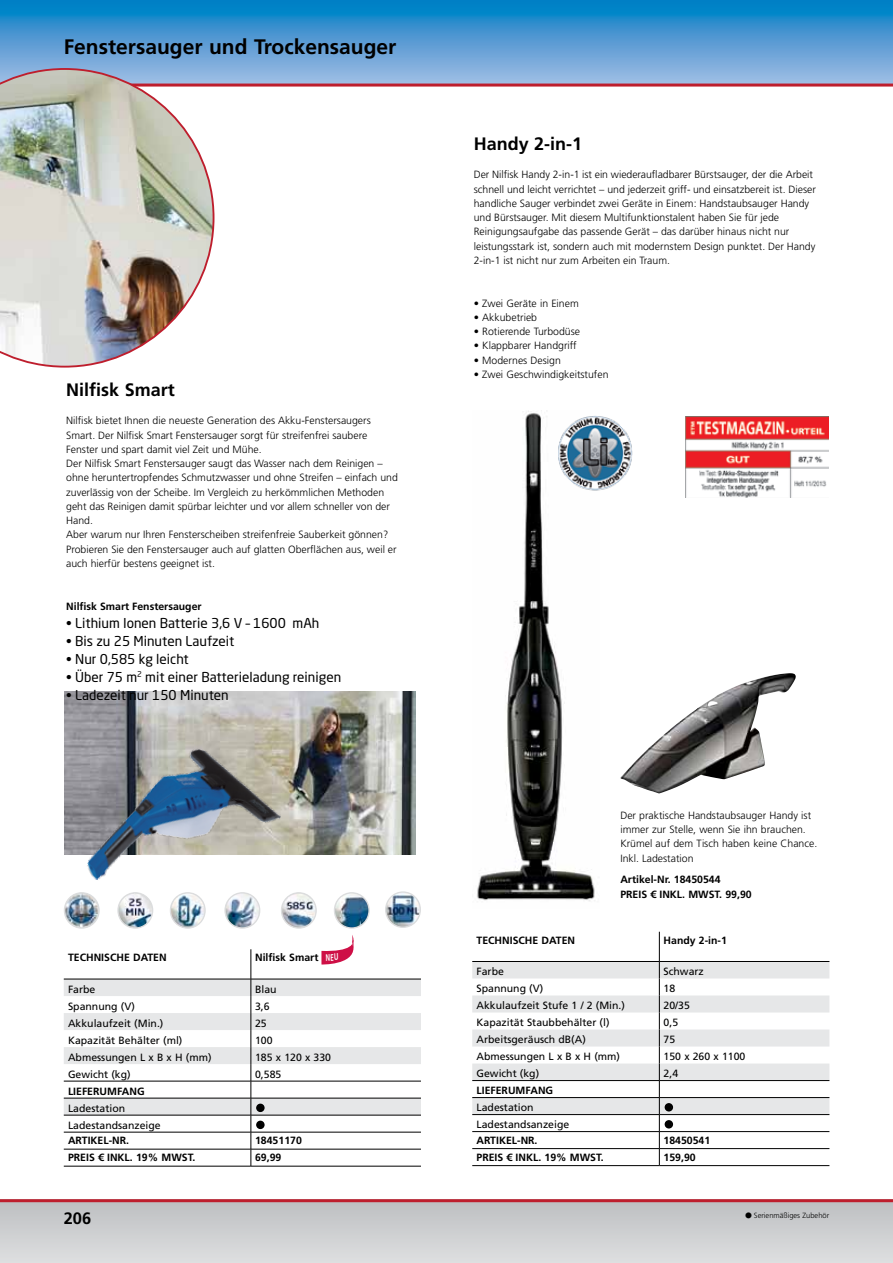
<style>
.page{position:relative;width:893px;height:1263px;background:#fff}
.page>*{position:absolute;margin:0;border:0;box-sizing:border-box;transform-origin:0 0}
.t1{font:700 21px "Frutiger LT Std";color:#000}
.t2{font:700 18px "Frutiger LT Std";color:#000}
.t3{font:700 16.5px "Frutiger LT Std";color:#000}
.t4{font:13.5px "Neo Sans Std";color:#000}
.t5{font:300 10.5px/14.2px "Frutiger LT Std";color:#000}
.t6{font:10.5px "Frutiger LT Std";color:#000}
.t7{font:700 10.5px/14.2px "Frutiger LT Std";color:#000}
.t8{font:10.5px "European Pi Std 1";color:#000}
.t9{font:300 7.5px "Frutiger LT Std";color:#000}
</style>
<div class="page">
<svg style="left:0;top:0;width:893px;height:84px;background:#4e9ad2"></svg>
<hr style="left:0;top:84px;width:893px;height:3px;background:#be1e2d">
<svg style="left:0;top:1202px;width:893px;height:61px;background:#cdced0"></svg>
<hr style="left:0;top:1199px;width:893px;height:3px;background:#be1e2d">
<img style="left:0;top:68px;width:214px;height:300px">
<img style="left:477px;top:410px;width:118px;height:491px">
<img style="left:558px;top:413px;width:75px;height:83px">
<img style="left:620px;top:673px;width:176px;height:121px">
<img style="left:65px;top:691px;width:350px;height:164px">
<img style="left:84px;top:727px;width:209px;height:199px">
<hr style="left:472px;top:1165px;width:187px;height:1px;background:#000">
<svg style="left:472px;top:932px;width:357px;height:233px"></svg>
<hr style="left:659px;top:1148px;width:170px;height:1px;background:#000">
<hr style="left:659px;top:1165px;width:170px;height:1px;background:#000">
<div style="left:665px;top:1103px;width:8px;height:8px;border:2px solid #000;border-radius:50%"></div>
<div style="left:665px;top:1120px;width:8px;height:8px;border:2px solid #000;border-radius:50%"></div>
<img style="left:685px;top:416px;width:143px;height:82px">
<svg style="left:64px;top:949px;width:357px;height:30px"></svg>
<hr style="left:251px;top:949px;width:1px;height:30px;background:#000">
<hr style="left:64px;top:1166px;width:187px;height:1px;background:#000">
<svg style="left:64px;top:979px;width:357px;height:187px"></svg>
<hr style="left:251px;top:1149px;width:170px;height:1px;background:#000">
<hr style="left:251px;top:1166px;width:170px;height:1px;background:#000">
<div style="left:256px;top:1103px;width:9px;height:9px;border:2px solid #000;border-radius:50%"></div>
<div style="left:256px;top:1121px;width:9px;height:8px;border:2px solid #000;border-radius:50%"></div>
<img style="left:118px;top:893px;width:35px;height:35px;border-radius:17px">
<div style="left:117px;top:892px;width:36px;height:37px;border:1px solid #dcddde;border-radius:50%"></div>
<img style="left:170px;top:893px;width:35px;height:35px;border-radius:17px">
<div style="left:170px;top:892px;width:36px;height:37px;border:1px solid #dcddde;border-radius:50%"></div>
<img style="left:334px;top:893px;width:35px;height:35px;border-radius:17px">
<div style="left:334px;top:892px;width:36px;height:37px;border:1px solid #dcddde;border-radius:50%"></div>
<img style="left:225px;top:893px;width:35px;height:35px;border-radius:17px">
<div style="left:224px;top:892px;width:36px;height:37px;border:1px solid #dcddde;border-radius:50%"></div>
<img style="left:386px;top:892px;width:34px;height:35px;border-radius:17px">
<div style="left:385px;top:891px;width:36px;height:37px;border:1px solid #dcddde;border-radius:50%"></div>
<img style="left:64px;top:893px;width:35px;height:35px;border-radius:17px">
<div style="left:64px;top:892px;width:36px;height:37px;border:1px solid #dcddde;border-radius:50%"></div>
<img style="left:282px;top:893px;width:34px;height:35px;border-radius:17px">
<div style="left:281px;top:892px;width:36px;height:37px;border:1px solid #dcddde;border-radius:50%"></div>
<svg style="left:321px;top:935px;width:33px;height:30px"></svg>
<h1 class="t1" style="left:64px;top:34px;width:334px">Fenstersauger und Trockensauger</h1>
<h2 class="t2" style="left:66px;top:379px;width:110px">Nilfisk Smart</h2>
<p class="t5" style="left:66px;top:414px;width:333px">Nilfisk bietet Ihnen die neueste Generation des Akku-Fenstersaugers Smart. Der Nilfisk Smart Fenstersauger sorgt für streifenfrei saubere Fenster und spart damit viel Zeit und Mühe.<br>Der Nilfisk Smart Fenstersauger saugt das Wasser nach dem Reinigen – ohne heruntertropfendes Schmutzwasser und ohne Streifen – einfach und zuverlässig von der Scheibe. Im Vergleich zu herkömmlichen Methoden geht das Reinigen damit spürbar leichter und vor allem schneller von der Hand.<br>Aber warum nur Ihren Fensterscheiben streifenfreie Sauberkeit gönnen?<br>Probieren Sie den Fenstersauger auch auf glatten Oberflächen aus, weil er auch hierfür bestens geeignet ist.</p>
<p class="t7" style="left:66px;top:599px;width:137px">Nilfisk Smart Fenstersauger</p>
<p class="t4" style="left:66px;top:614px;width:255px">• Lithium Ionen Batterie 3,6 V – 1600 mAh</p>
<p class="t4" style="left:66px;top:632px;width:170px">• Bis zu 25 Minuten Laufzeit</p>
<p class="t4" style="left:66px;top:650px;width:124px">• Nur 0,585 kg leicht</p>
<p class="t4" style="left:66px;top:668px;width:276px">• Über 75 m<sup>2</sup> mit einer Batterieladung reinigen</p>
<p class="t4" style="left:66px;top:686px;width:164px">• Ladezeit nur 150 Minuten</p>
<p class="t7" style="left:68px;top:951px;width:100px">TECHNISCHE DATEN</p>
<p class="t7" style="left:255px;top:951px;width:65px">Nilfisk Smart</p>
<p class="t6" style="left:68px;top:983px;width:29px">Farbe</p>
<p class="t6" style="left:255px;top:983px;width:23px">Blau</p>
<p class="t6" style="left:68px;top:1000px;width:68px">Spannung (V)</p>
<p class="t6" style="left:255px;top:1000px;width:16px">3,6</p>
<p class="t6" style="left:68px;top:1017px;width:97px">Akkulaufzeit (Min.)</p>
<p class="t6" style="left:255px;top:1017px;width:13px">25</p>
<p class="t6" style="left:68px;top:1034px;width:116px">Kapazität Behälter (ml)</p>
<p class="t6" style="left:255px;top:1034px;width:19px">100</p>
<p class="t6" style="left:68px;top:1051px;width:145px">Abmessungen L x B x H (mm)</p>
<p class="t6" style="left:255px;top:1051px;width:77px">185 x 120 x 330</p>
<p class="t6" style="left:68px;top:1068px;width:64px">Gewicht (kg)</p>
<p class="t6" style="left:255px;top:1068px;width:28px">0,585</p>
<p class="t7" style="left:68px;top:1084px;width:78px">LIEFERUMFANG</p>
<p class="t6" style="left:68px;top:1102px;width:59px">Ladestation</p>
<p class="t8" style="left:255px;top:1103px;width:12px">•</p>
<p class="t6" style="left:68px;top:1119px;width:94px">Ladestandsanzeige</p>
<p class="t8" style="left:255px;top:1120px;width:12px">•</p>
<p class="t7" style="left:68px;top:1133px;width:63px">ARTIKEL-NR.</p>
<p class="t7" style="left:255px;top:1133px;width:48px">18451170</p>
<p class="t7" style="left:68px;top:1150px;width:129px">PREIS € INKL. 19% MWST.</p>
<p class="t7" style="left:255px;top:1150px;width:28px">69,99</p>
<h2 class="t2" style="left:474px;top:133px;width:110px">Handy 2-in-1</h2>
<p class="t5" style="left:474px;top:168px;width:344px">Der Nilfisk Handy 2-in-1 ist ein wiederaufladbarer Bürstsauger, der die Arbeit schnell und leicht verrichtet – und jederzeit griff- und einsatzbereit ist. Dieser handliche Sauger verbindet zwei Geräte in Einem: Handstaubsauger Handy und Bürstsauger. Mit diesem Multifunktionstalent haben Sie für jede Reinigungsaufgabe das passende Gerät – das darüber hinaus nicht nur leistungsstark ist, sondern auch mit modernstem Design punktet. Der Handy 2-in-1 ist nicht nur zum Arbeiten ein Traum.</p>
<p class="t5" style="left:474px;top:296px;width:107px">• Zwei Geräte in Einem</p>
<p class="t5" style="left:474px;top:310px;width:65px">• Akkubetrieb</p>
<p class="t5" style="left:474px;top:324px;width:108px">• Rotierende Turbodüse</p>
<p class="t5" style="left:474px;top:339px;width:104px">• Klappbarer Handgriff</p>
<p class="t5" style="left:474px;top:353px;width:89px">• Modernes Design</p>
<p class="t5" style="left:474px;top:367px;width:136px">• Zwei Geschwindigkeitstufen</p>
<p class="t5" style="left:620px;top:808px;width:198px">Der praktische Handstaubsauger Handy ist immer zur Stelle, wenn Sie ihn brauchen.<br>Krümel auf dem Tisch haben keine Chance.<br>Inkl. Ladestation</p>
<p class="t7" style="left:620px;top:873px;width:133px">Artikel-Nr. 18450544<br>PREIS € INKL. MWST. 99,90</p>
<p class="t7" style="left:476px;top:933px;width:100px">TECHNISCHE DATEN</p>
<p class="t7" style="left:664px;top:933px;width:65px">Handy 2-in-1</p>
<p class="t6" style="left:476px;top:965px;width:29px">Farbe</p>
<p class="t6" style="left:664px;top:965px;width:42px">Schwarz</p>
<p class="t6" style="left:476px;top:982px;width:68px">Spannung (V)</p>
<p class="t6" style="left:664px;top:982px;width:13px">18</p>
<p class="t6" style="left:476px;top:999px;width:150px">Akkulaufzeit Stufe 1 / 2 (Min.)</p>
<p class="t6" style="left:664px;top:999px;width:28px">20/35</p>
<p class="t6" style="left:476px;top:1016px;width:135px">Kapazität Staubbehälter (l)</p>
<p class="t6" style="left:664px;top:1016px;width:16px">0,5</p>
<p class="t6" style="left:476px;top:1033px;width:111px">Arbeitsgeräusch dB(A)</p>
<p class="t6" style="left:664px;top:1033px;width:13px">75</p>
<p class="t6" style="left:476px;top:1050px;width:145px">Abmessungen L x B x H (mm)</p>
<p class="t6" style="left:664px;top:1050px;width:83px">150 x 260 x 1100</p>
<p class="t6" style="left:476px;top:1067px;width:64px">Gewicht (kg)</p>
<p class="t6" style="left:664px;top:1067px;width:16px">2,4</p>
<p class="t7" style="left:476px;top:1083px;width:78px">LIEFERUMFANG</p>
<p class="t6" style="left:476px;top:1101px;width:59px">Ladestation</p>
<p class="t8" style="left:664px;top:1103px;width:12px">•</p>
<p class="t6" style="left:476px;top:1118px;width:94px">Ladestandsanzeige</p>
<p class="t8" style="left:664px;top:1120px;width:12px">•</p>
<p class="t7" style="left:476px;top:1133px;width:63px">ARTIKEL-NR.</p>
<p class="t7" style="left:664px;top:1133px;width:48px">18450541</p>
<p class="t7" style="left:476px;top:1150px;width:129px">PREIS € INKL. 19% MWST.</p>
<p class="t7" style="left:664px;top:1150px;width:34px">159,90</p>
<h3 class="t3" style="left:64px;top:1209px;width:29px">206</h3>
<p class="t9" style="left:746px;top:1211px;width:85px">● Serienmäßiges Zubehör</p>
</div>
